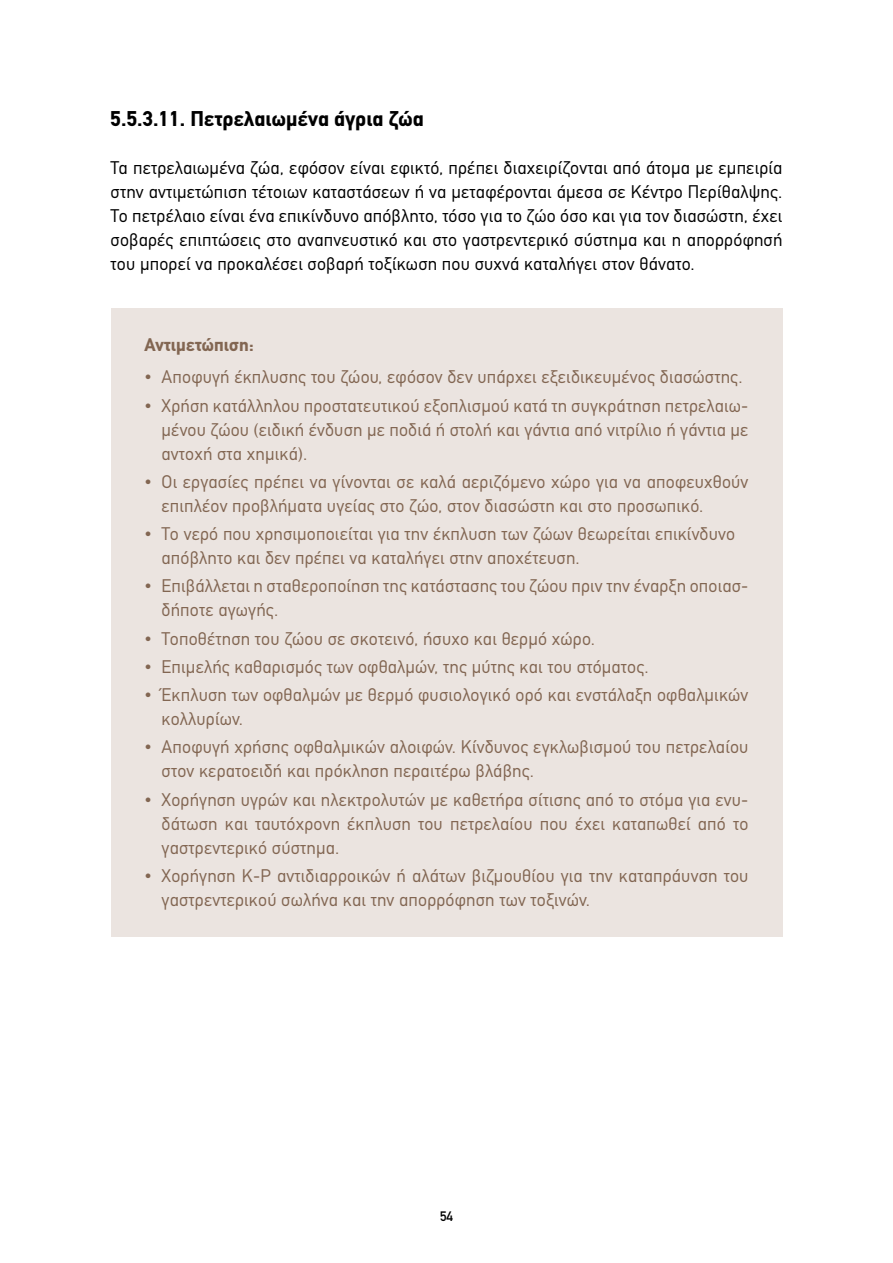
<style>
.page{position:relative;width:893px;height:1263px;background:#fff}
.page>*{position:absolute;margin:0;border:0;box-sizing:border-box;transform-origin:0 0}
.t1{font:700 21px "CF Din";letter-spacing:.01em;color:#000}
.t2{font:18px/24px "CF Din";letter-spacing:.01em;color:#826652}
.t3{font:18px/24px "CF Din";letter-spacing:.01em;color:#000;text-align:justify}
.t4{font:700 18px "CF Din";letter-spacing:.01em;color:#826652}
.t5{font:13.5px "CF Din";color:#000}
</style>
<div class="page">
<div style="left:111px;top:309px;width:671px;height:628px;background:#ebe4e0"></div>
<p class="t1" style="left:111px;top:108px;width:315px">5.5.3.11. Πετρελαιωμένα άγρια ζώα</p>
<p class="t3" style="left:111px;top:156px;width:673px">Tα πετρελαιωμένα ζώα, εφόσον είναι εφικτό, πρέπει διαχειρίζονται από άτομα με εμπειρία στην αντιμετώπιση τέτοιων καταστάσεων ή να μεταφέρονται άμεσα σε Κέντρο Περίθαλψης.<br>Το πετρέλαιο είναι ένα επικίνδυνο απόβλητο, τόσο για το ζώο όσο και για τον διασώστη, έχει σοβαρές επιπτώσεις στο αναπνευστικό και στο γαστρεντερικό σύστημα και η απορρόφησή του μπορεί να προκαλέσει σοβαρή τοξίκωση που συχνά καταλήγει στον θάνατο.</p>
<p class="t4" style="left:145px;top:335px;width:111px">Αντιμετώπιση:</p>
<p class="t2" style="left:145px;top:365px;width:599px">• Αποφυγή έκπλυσης του ζώου, εφόσον δεν υπάρχει εξειδικευμένος διασώστης.</p>
<p class="t2" style="left:162px;top:393px;width:588px;text-align:justify;text-indent:-17px">• Χρήση κατάλληλου προστατευτικού εξοπλισμού κατά τη συγκράτηση πετρελαιω&shy;μένου ζώου (ειδική ένδυση με ποδιά ή στολή και γάντια από νιτρίλιο ή γάντια με αντοχή στα χημικά).</p>
<p class="t2" style="left:162px;top:470px;width:588px;text-indent:-17px">• Οι εργασίες πρέπει να γίνονται σε καλά αεριζόμενο χώρο για να αποφευχθούν επιπλέον προβλήματα υγείας στο ζώο, στον διασώστη και στο προσωπικό.</p>
<p class="t2" style="left:162px;top:522px;width:575px;text-indent:-17px">• Το νερό που χρησιμοποιείται για την έκπλυση των ζώων θεωρείται επικίνδυνο απόβλητο και δεν πρέπει να καταλήγει στην αποχέτευση.</p>
<p class="t2" style="left:162px;top:574px;width:588px;text-indent:-17px">• Επιβάλλεται η σταθεροποίηση της κατάστασης του ζώου πριν την έναρξη οποιασ&shy;δήποτε αγωγής.</p>
<p class="t2" style="left:145px;top:626px;width:452px">• Τοποθέτηση του ζώου σε σκοτεινό, ήσυχο και θερμό χώρο.</p>
<p class="t2" style="left:145px;top:655px;width:506px">• Επιμελής καθαρισμός των οφθαλμών, της μύτης και του στόματος.</p>
<p class="t2" style="left:162px;top:683px;width:588px;text-indent:-17px">• Έκπλυση των οφθαλμών με θερμό φυσιολογικό ορό και ενστάλαξη οφθαλμικών κολλυρίων.</p>
<p class="t2" style="left:162px;top:735px;width:588px;text-indent:-17px">• Αποφυγή χρήσης οφθαλμικών αλοιφών. Κίνδυνος εγκλωβισμού του πετρελαίου στον κερατοειδή και πρόκληση περαιτέρω βλάβης.</p>
<p class="t2" style="left:162px;top:787px;width:588px;text-align:justify;text-indent:-17px">• Χορήγηση υγρών και ηλεκτρολυτών με καθετήρα σίτισης από το στόμα για ενυ&shy;δάτωση και ταυτόχρονη έκπλυση του πετρελαίου που έχει καταπωθεί από το γαστρεντερικό σύστημα.</p>
<p class="t2" style="left:162px;top:864px;width:588px;text-indent:-17px">• Χορήγηση K-P αντιδιαρροικών ή αλάτων βιζμουθίου για την καταπράυνση του γαστρεντερικού σωλήνα και την απορρόφηση των τοξινών.</p>
<p class="t5" style="left:440px;top:1209px;width:14px">54</p>
</div>
